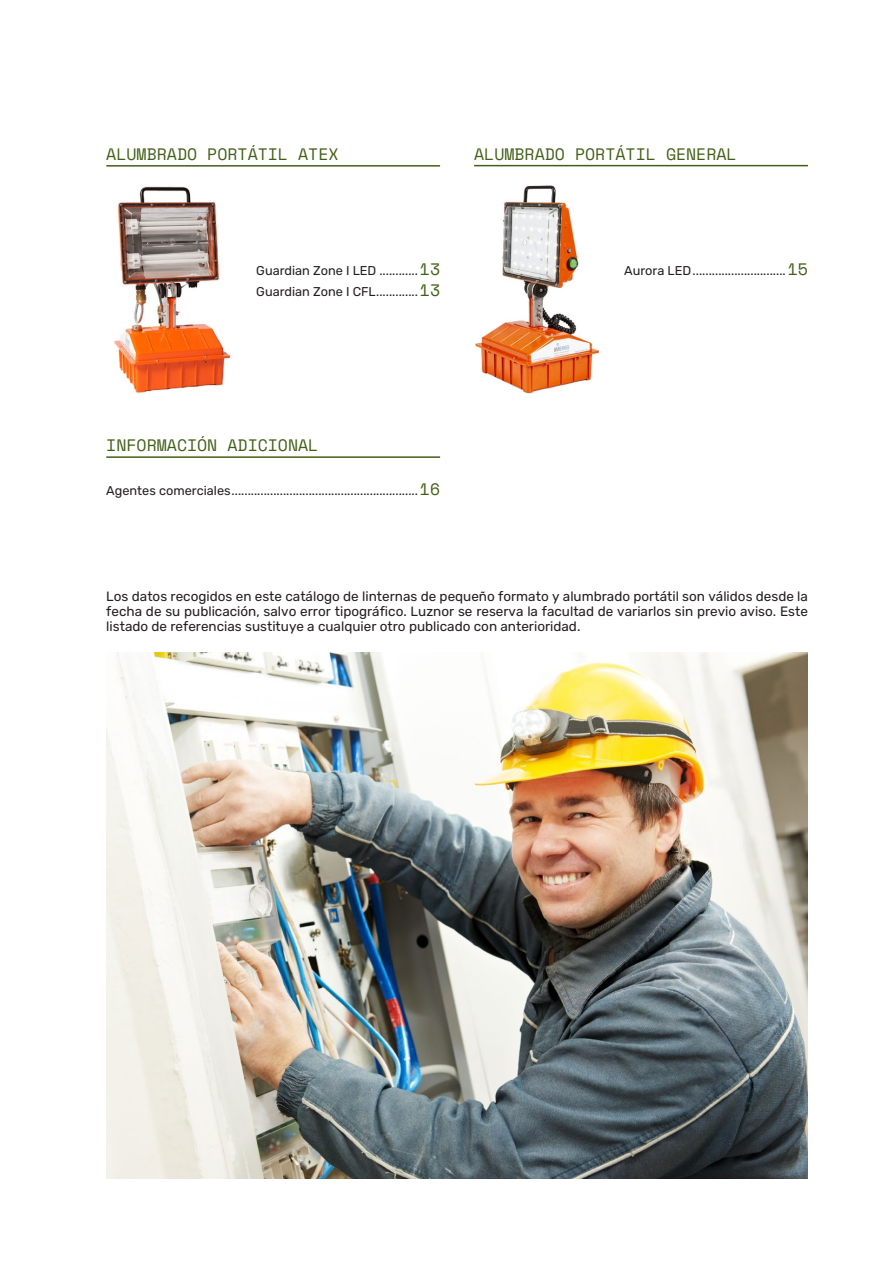
<style>
.page{position:relative;width:893px;height:1263px;background:#fff}
.page>*{position:absolute;margin:0;border:0;box-sizing:border-box;transform-origin:0 0}
.Título_Space_11_may{font:16.5px "Space Mono";color:#415e17}
.Texto_básico_9_2pt_A{font:300 13.5px/15px "Rubik";color:#231f20;text-align:justify}
.Ref_Cruz_Al{font:300 12.75px "Rubik";color:#231f20}
.s1{font-family:"Space Mono";font-weight:400;font-size:16.5px;color:#415e17}
</style>
<div class="page">
<img style="left:114px;top:186px;width:117px;height:208px">
<hr style="left:106px;top:456px;width:334px;height:2px;background:#415e17">
<hr style="left:106px;top:165px;width:334px;height:2px;background:#415e17">
<hr style="left:474px;top:165px;width:334px;height:1px;background:#415e17">
<img style="left:475px;top:185px;width:124px;height:209px">
<img style="left:106px;top:652px;width:702px;height:526px">
<p class="Título_Space_11_may" style="left:106px;top:142px;width:234px">ALUMBRADO PORTÁTIL ATEX</p>
<p class="Título_Space_11_may" style="left:474px;top:142px;width:264px">ALUMBRADO PORTÁTIL GENERAL</p>
<p class="Ref_Cruz_Al" style="left:256px;top:264px;width:185px">Guardian Zone I LED ............<span class="s1">13</span></p>
<p class="Ref_Cruz_Al" style="left:256px;top:285px;width:185px">Guardian Zone I CFL.............<span class="s1">13</span></p>
<p class="Título_Space_11_may" style="left:106px;top:433px;width:214px">INFORMACIÓN ADICIONAL</p>
<p class="Ref_Cruz_Al" style="left:106px;top:484px;width:335px">Agentes comerciales..........................................................<span class="s1">16</span></p>
<p class="Ref_Cruz_Al" style="left:624px;top:263px;width:185px">Aurora LED.............................<span class="s1">15</span></p>
<p class="Texto_básico_9_2pt_A" style="left:106px;top:589px;width:703px">Los datos recogidos en este catálogo de linternas de pequeño formato y alumbrado portátil son válidos desde la fecha de su publicación, salvo error tipográfico. Luznor se reserva la facultad de variarlos sin previo aviso. Este listado de referencias sustituye a cualquier otro publicado con anterioridad.</p>
</div>
